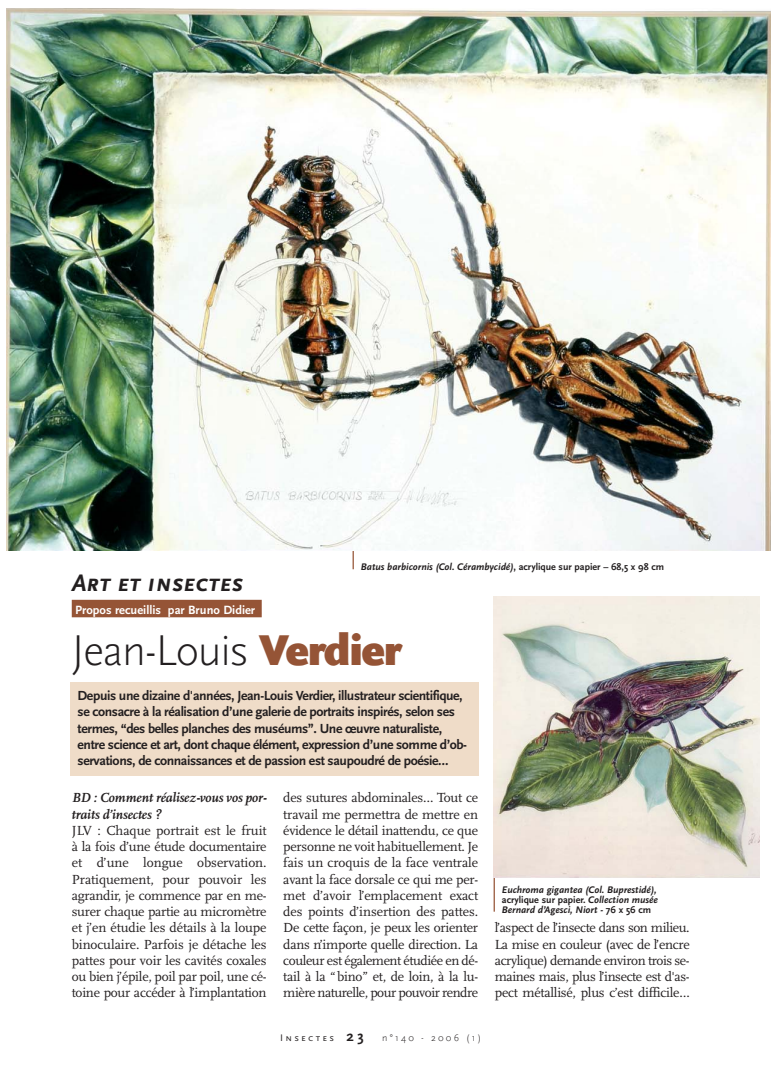
<style>
.page{position:relative;width:780px;height:1088px;background:#fff}
.page>*{position:absolute;margin:0;border:0;box-sizing:border-box;transform-origin:0 0}
.t1{font:300 45px "Scala Sans";letter-spacing:-.03em;color:#231f20}
.t2{font:italic 700 25px "Scala Sans Caps";color:#231f20}
.t3{font:13.75px/16.2px "Scala";letter-spacing:-.02em;color:#231f20;text-align:justify}
.t4{font:700 13.75px/16.2px "Scala Sans";letter-spacing:-.03em;color:#231f20}
.t5{font:italic 700 13.75px/16.2px "Scala";letter-spacing:-.005em;color:#231f20}
.t6{font:700 12.5px "Scala Sans";color:#fff}
.t7{font:italic 700 10px/10px "Scala Sans";color:#231f20}
.t8{font:300 10px "Scala Sans";letter-spacing:.22em;color:#231f20}
.s1{font-style:normal}
.s2{color:#955436}
.s3{font-weight:900;color:#955436}
.s4{font-family:"Scala Sans Caps";font-weight:400}
.s5{font-weight:700;font-size:15px}
.s6{font-family:"Scala Sans LF"}
</style>
<div class="page">
<hr style="left:493px;top:863px;width:2px;height:49px;background:#955436">
<img style="left:493px;top:596px;width:267px;height:281px">
<hr style="left:352px;top:537px;width:2px;height:32px;background:#955436">
<div style="left:70px;top:683px;width:409px;height:93px;background:#efdcc8"></div>
<div style="left:72px;top:600px;width:190px;height:17px;background:#955436"></div>
<img style="left:6px;top:8px;width:764px;height:543px">
<p class="t7" style="left:361px;top:562px;width:305px">Batus barbicornis (Col. Cérambycidé)<span class="s1">, acrylique sur papier – 68,5 x 98 cm</span></p>
<h2 class="t2" style="left:72px;top:568px;width:173px">Art et insectes</h2>
<p class="t6" style="left:75px;top:605px;width:188px">Propos recueillis par Bruno Didier <span class="s2">.</span></p>
<h1 class="t1" style="left:72px;top:632px;width:331px">Jean-Louis <span class="s3">Verdier</span></h1>
<p class="t4" style="left:78px;top:688px;width:391px">Depuis une dizaine d'années, Jean-Louis Verdier, illustrateur scientifique, se consacre à la réalisation d’une galerie de portraits inspirés, selon ses termes, “des belles planches des muséums”. Une œuvre naturaliste, entre science et art, dont chaque élément, expression d’une somme d’ob&shy;servations, de connaissances et de passion est saupoudré de poésie…</p>
<p class="t5" style="left:72px;top:792px;width:196px">BD : Comment réalisez-vous vos por&shy;traits d’insectes ?</p>
<p class="t3" style="left:72px;top:823px;width:196px">JLV : Chaque portrait est le fruit à la fois d’une étude documentaire et d’une longue observation.<br>Pratiquement, pour pouvoir les agrandir, je commence par en me&shy;surer chaque partie au micromètre et j’en étudie les détails à la loupe binoculaire. Parfois je détache les pattes pour voir les cavités coxales ou bien j’épile, poil par poil, une cé&shy;toine pour accéder à l’implantation</p>
<p class="t3" style="left:283px;top:791px;width:196px">des sutures abdominales… Tout ce travail me permettra de mettre en évidence le détail inattendu, ce que personne ne voit habituellement. Je fais un croquis de la face ventrale avant la face dorsale ce qui me per&shy;met d’avoir l’emplacement exact des points d’insertion des pattes.<br>De cette façon, je peux les orienter dans n’importe quelle direction. La couleur est également étudiée en dé&shy;tail à la “bino” et, de loin, à la lu&shy;mière naturelle, pour pouvoir rendre</p>
<p class="t8" style="left:280px;top:1033px;width:203px"><span class="s4">Insectes</span> <span class="s5">23</span> n°140 - 2006 (1)</p>
<p class="t7" style="left:502px;top:885px;width:157px">Euchroma gigantea (Col. Buprestidé), <span class="s1">acrylique sur papier.</span> Collection musée<br>Bernard d’Agesci, <span class="s6">Niort -</span> <span class="s1">76 x 56 cm</span></p>
<p class="t3" style="left:495px;top:921px;width:196px">l’aspect de l’insecte dans son milieu.<br>La mise en couleur (avec de l’encre acrylique) demande environ trois se&shy;maines mais, plus l’insecte est d'as&shy;pect métallisé, plus c’est difficile…</p>
</div>
